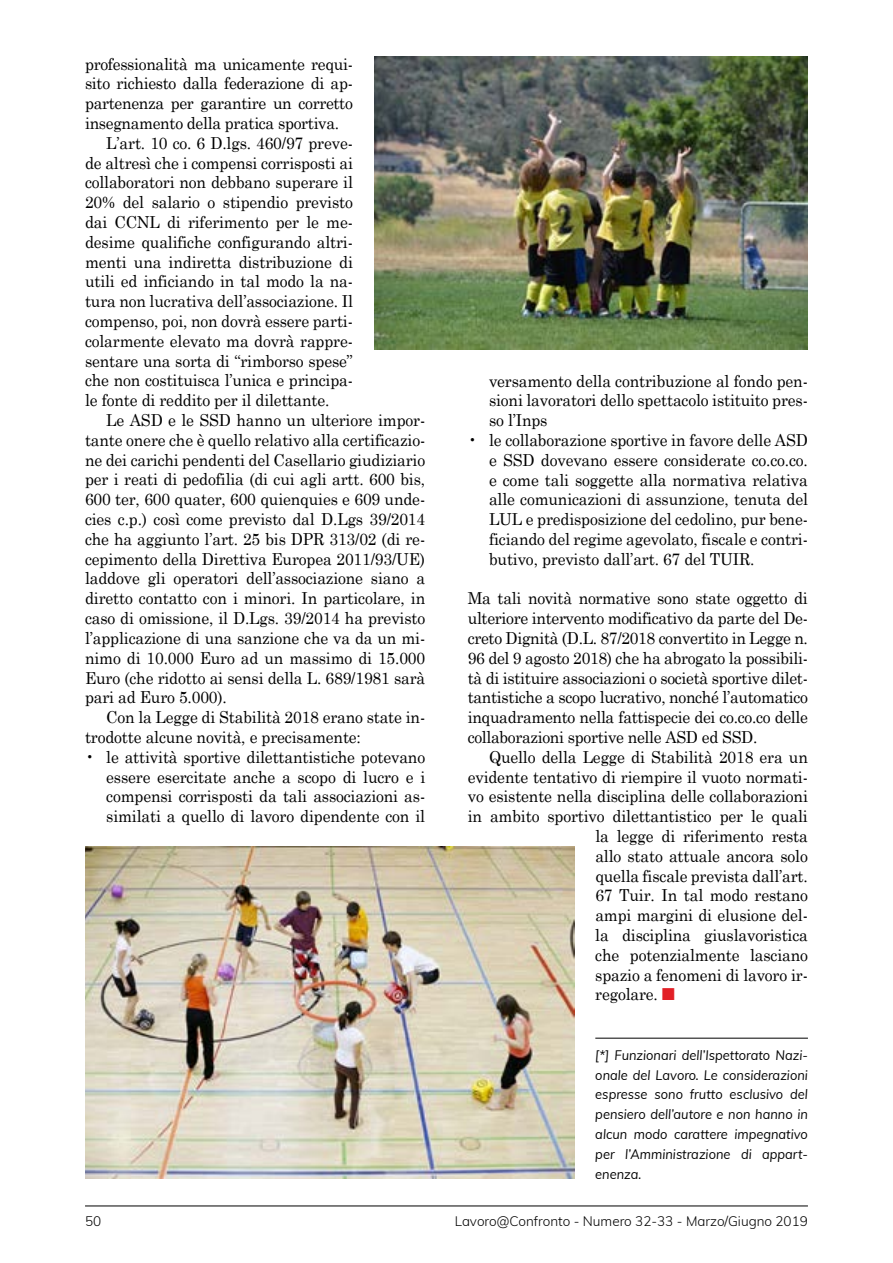
<style>
.page{position:relative;width:893px;height:1263px;background:#fff}
.page>*{position:absolute;margin:0;border:0;box-sizing:border-box;transform-origin:0 0}
.t1{font:16.5px/19.8px "Century Schoolbook";letter-spacing:-.01em;color:#000;text-align:justify;scale:.95 1}
.t2{font:italic 13.5px/19.8px "Muli";color:#000;text-align:justify;scale:.95 1}
.t3{font:300 13.5px "Muli";color:#000}
.s1{font-family:"Monotype Sorts";color:#e21f26}
</style>
<div class="page">
<hr style="left:85px;top:1205px;width:723px;height:1px;background:#000">
<hr style="left:595px;top:1038px;width:213px;height:1px;background:#000">
<img style="left:85px;top:847px;width:489px;height:331px">
<img style="left:374px;top:56px;width:434px;height:294px">
<p class="t1" style="left:85px;top:53px;width:283px">professionalità ma unicamente requi-</p>
<p class="t1" style="left:85px;top:73px;width:283px">sito richiesto dalla federazione di ap-</p>
<p class="t1" style="left:85px;top:93px;width:283px">partenenza per garantire un corretto</p>
<p class="t1" style="left:85px;top:113px;width:269px">insegnamento della pratica sportiva.</p>
<p class="t1" style="left:106px;top:133px;width:261px">L’art. 10 co. 6 D.lgs. 460/97 preve-</p>
<p class="t1" style="left:85px;top:152px;width:283px">de altresì che i compensi corrisposti ai</p>
<p class="t1" style="left:85px;top:172px;width:284px">collaboratori non debbano superare il</p>
<p class="t1" style="left:85px;top:192px;width:283px">20% del salario o stipendio previsto</p>
<p class="t1" style="left:85px;top:212px;width:283px">dai CCNL di riferimento per le me-</p>
<p class="t1" style="left:85px;top:232px;width:283px">desime qualifiche configurando altri-</p>
<p class="t1" style="left:85px;top:251px;width:283px">menti una indiretta distribuzione di</p>
<p class="t1" style="left:85px;top:271px;width:283px">utili ed inficiando in tal modo la na-</p>
<p class="t1" style="left:85px;top:291px;width:284px">tura non lucrativa dell’associazione. Il</p>
<p class="t1" style="left:85px;top:311px;width:283px">compenso, poi, non dovrà essere parti-</p>
<p class="t1" style="left:85px;top:331px;width:283px">colarmente elevato ma dovrà rappre-</p>
<p class="t1" style="left:85px;top:350px;width:284px">sentare una sorta di “rimborso spese”</p>
<p class="t1" style="left:85px;top:370px;width:283px">che non costituisca l’unica e principa-</p>
<p class="t1" style="left:85px;top:390px;width:259px">le fonte di reddito per il dilettante.</p>
<p class="t1" style="left:106px;top:410px;width:337px">Le ASD e le SSD hanno un ulteriore impor-</p>
<p class="t1" style="left:85px;top:430px;width:360px">tante onere che è quello relativo alla certificazio-</p>
<p class="t1" style="left:85px;top:449px;width:360px">ne dei carichi pendenti del Casellario giudiziario</p>
<p class="t1" style="left:85px;top:469px;width:360px">per i reati di pedofilia (di cui agli artt. 600 bis,</p>
<p class="t1" style="left:85px;top:489px;width:360px">600 ter, 600 quater, 600 quienquies e 609 unde-</p>
<p class="t1" style="left:85px;top:509px;width:360px">cies c.p.) così come previsto dal D.Lgs 39/2014</p>
<p class="t1" style="left:85px;top:529px;width:360px">che ha aggiunto l’art. 25 bis DPR 313/02 (di re-</p>
<p class="t1" style="left:85px;top:548px;width:360px">cepimento della Direttiva Europea 2011/93/UE)</p>
<p class="t1" style="left:85px;top:568px;width:360px">laddove gli operatori dell’associazione siano a</p>
<p class="t1" style="left:85px;top:588px;width:360px">diretto contatto con i minori. In particolare, in</p>
<p class="t1" style="left:85px;top:608px;width:360px">caso di omissione, il D.Lgs. 39/2014 ha previsto</p>
<p class="t1" style="left:85px;top:628px;width:360px">l’applicazione di una sanzione che va da un mi-</p>
<p class="t1" style="left:85px;top:647px;width:360px">nimo di 10.000 Euro ad un massimo di 15.000</p>
<p class="t1" style="left:85px;top:667px;width:360px">Euro (che ridotto ai sensi della L. 689/1981 sarà</p>
<p class="t1" style="left:85px;top:687px;width:151px">pari ad Euro 5.000).</p>
<p class="t1" style="left:106px;top:707px;width:337px">Con la Legge di Stabilità 2018 erano state in-</p>
<p class="t1" style="left:85px;top:727px;width:292px">trodotte alcune novità, e precisamente:</p>
<p class="t1" style="left:106px;top:746px;width:337px;text-indent:-21px">• le attività sportive dilettantistiche potevano essere esercitate anche a scopo di lucro e i compensi corrisposti da tali associazioni as&shy;similati a quello di lavoro dipendente con il</p>
<p class="t1" style="left:489px;top:370px;width:337px">versamento della contribuzione al fondo pen&shy;sioni lavoratori dello spettacolo istituito pres&shy;so l’Inps</p>
<p class="t1" style="left:489px;top:430px;width:337px;text-indent:-21px">• le collaborazione sportive in favore delle ASD e SSD dovevano essere considerate co.co.co. e come tali soggette alla normativa relativa alle comunicazioni di assunzione, tenuta del LUL e predisposizione del cedolino, pur bene&shy;ficiando del regime agevolato, fiscale e contri&shy;butivo, previsto dall’art. 67 del TUIR.</p>
<p class="t1" style="left:468px;top:588px;width:360px">Ma tali novità normative sono state oggetto di ulteriore intervento modificativo da parte del De&shy;creto Dignità (D.L. 87/2018 convertito in Legge n.<br>96 del 9 agosto 2018) che ha abrogato la possibili&shy;tà di istituire associazioni o società sportive dilet&shy;tantistiche a scopo lucrativo, nonché l’automatico inquadramento nella fattispecie dei co.co.co delle collaborazioni sportive nelle ASD ed SSD.</p>
<p class="t1" style="left:489px;top:746px;width:337px">Quello della Legge di Stabilità 2018 era un</p>
<p class="t1" style="left:468px;top:766px;width:360px">evidente tentativo di riempire il vuoto normati-</p>
<p class="t1" style="left:468px;top:786px;width:360px">vo esistente nella disciplina delle collaborazioni</p>
<p class="t1" style="left:468px;top:806px;width:360px">in ambito sportivo dilettantistico per le quali</p>
<p class="t1" style="left:595px;top:826px;width:225px">la legge di riferimento resta</p>
<p class="t1" style="left:595px;top:845px;width:225px">allo stato attuale ancora solo</p>
<p class="t1" style="left:595px;top:865px;width:225px">quella fiscale prevista dall’art.</p>
<p class="t1" style="left:595px;top:885px;width:225px">67 Tuir. In tal modo restano</p>
<p class="t1" style="left:595px;top:905px;width:225px">ampi margini di elusione del-</p>
<p class="t1" style="left:595px;top:925px;width:225px">la disciplina giuslavoristica</p>
<p class="t1" style="left:595px;top:944px;width:225px">che potenzialmente lasciano</p>
<p class="t1" style="left:595px;top:964px;width:225px">spazio a fenomeni di lavoro ir-</p>
<p class="t1" style="left:595px;top:984px;width:85px">regolare. <span class="s1">n</span></p>
<p class="t2" style="left:595px;top:1045px;width:225px">[*] Funzionari dell’Ispettorato Nazi&shy;onale del Lavoro. Le considerazioni espresse sono frutto esclusivo del pensiero dell’autore e non hanno in alcun modo carattere impegnativo per l’Amministrazione di appart&shy;enenza.</p>
<p class="t3" style="left:85px;top:1213px;width:18px">50</p>
<p class="t3" style="left:455px;top:1213px;width:355px">Lavoro@Confronto - Numero 32-33 - Marzo/Giugno 2019</p>
</div>
